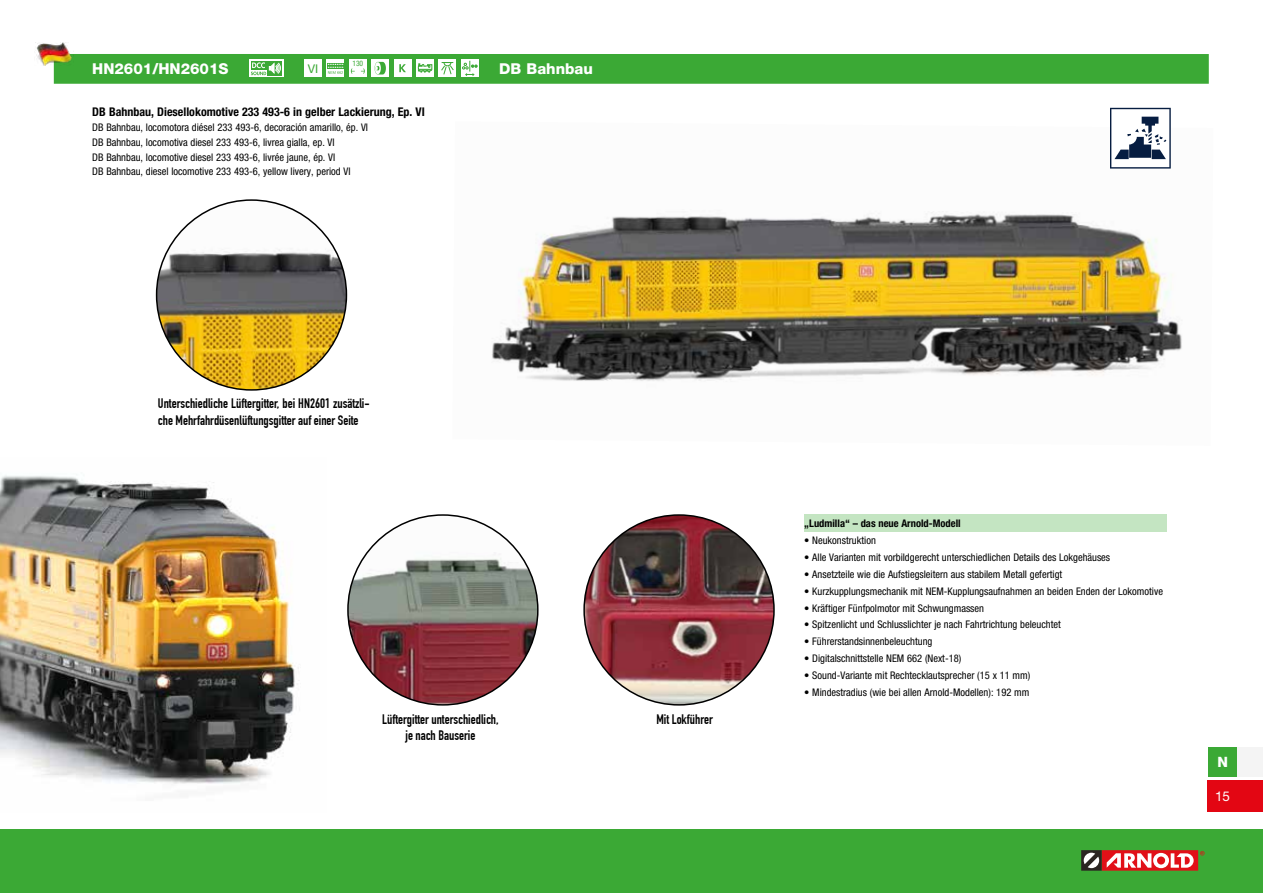
<style>
.page{position:relative;width:1263px;height:893px;background:#fff}
.page>*{position:absolute;margin:0;border:0;box-sizing:border-box;transform-origin:0 0}
.t1{font:800 15px "Helvetica Neue LT Std";color:#fff}
.t2{font:800 14.25px "Helvetica Neue LT Std";color:#fff}
.t3{font:700 13.5px/16.2px "DIN Condensed";color:#000}
.t4{font:13.5px "Helvetica Neue LT Std";color:#fff}
.t5{font:700 condensed 12px "Helvetica Neue LT Std";color:#000}
.t6{font:12px "Helvetica Neue LT Std";color:#3ba935}
.t7{font:condensed 10.5px/14.7px "Helvetica Neue LT Std";color:#000}
.t8{font:700 condensed 10.5px "Helvetica Neue LT Std";color:#000}
.t9{font:condensed 7.5px "Helvetica Neue LT Std";color:#3ba935}
</style>
<div class="page">
<div style="left:1208px;top:747px;width:29px;height:30px;background:#3ba935"></div>
<div style="left:1237px;top:747px;width:26px;height:30px;background:#f4f4f4"></div>
<img style="left:492px;top:211px;width:690px;height:170px">
<div style="left:804px;top:514px;width:363px;height:17px;background:#c4e5c2"></div>
<img style="left:157px;top:200px;width:189px;height:190px;border-radius:95px">
<img style="left:348px;top:515px;width:190px;height:190px;border-radius:95px">
<img style="left:584px;top:515px;width:190px;height:190px;border-radius:95px">
<img style="left:0;top:475px;width:295px;height:309px">
<div style="left:54px;top:54px;width:1155px;height:30px;background:#3ba935"></div>
<div style="left:0;top:829px;width:1263px;height:64px;background:#3ba935"></div>
<div style="left:1102px;top:850px;width:96px;height:21px;background:#e11018"></div>
<svg style="left:1200px;top:851px;width:4px;height:4px"></svg>
<svg style="left:1081px;top:850px;width:112px;height:21px"></svg>
<div style="left:1208px;top:780px;width:55px;height:32px;background:#e30613"></div>
<svg style="left:249px;top:60px;width:35px;height:17px"></svg>
<div style="left:251px;top:61px;width:15px;height:9px;background:#3ba935"></div>
<div style="left:268px;top:61px;width:14px;height:14px;background:#3ba935"></div>
<svg style="left:251px;top:62px;width:30px;height:13px"></svg>
<div style="left:304px;top:60px;width:18px;height:17px;background:#fff"></div>
<div style="left:327px;top:60px;width:17px;height:17px;background:#fff"></div>
<hr style="left:327px;top:63px;width:17px;height:3px;background:#3ba935">
<hr style="left:327px;top:66px;width:17px;height:3px;background:#3ba935">
<svg style="left:328px;top:64px;width:15px;height:10px"></svg>
<div style="left:349px;top:60px;width:17px;height:17px;background:#fff"></div>
<svg style="left:351px;top:69px;width:4px;height:5px"></svg>
<svg style="left:361px;top:69px;width:4px;height:5px"></svg>
<div style="left:372px;top:60px;width:17px;height:17px;background:#fff"></div>
<svg style="left:375px;top:62px;width:11px;height:13px"></svg>
<div style="left:394px;top:60px;width:17px;height:17px;background:#fff"></div>
<svg style="left:399px;top:64px;width:7px;height:8px"></svg>
<div style="left:416px;top:60px;width:18px;height:17px;background:#fff"></div>
<svg style="left:418px;top:64px;width:14px;height:9px"></svg>
<div style="left:439px;top:60px;width:17px;height:17px;background:#fff"></div>
<svg style="left:441px;top:62px;width:13px;height:13px"></svg>
<div style="left:461px;top:60px;width:17px;height:17px;background:#fff"></div>
<svg style="left:462px;top:61px;width:15px;height:15px"></svg>
<svg style="left:1110px;top:108px;width:61px;height:61px"></svg>
<img style="left:35px;top:42px;width:39px;height:24px">
<p class="t1" style="left:92px;top:59px;width:138px">HN2601/HN2601S</p>
<p class="t6" style="left:308px;top:62px;width:12px">VI</p>
<p class="t9" style="left:352px;top:59px;width:12px">130</p>
<p class="t1" style="left:499px;top:59px;width:95px">DB Bahnbau</p>
<p class="t5" style="left:92px;top:105px;width:334px">DB Bahnbau, Diesellokomotive 233 493-6 in gelber Lackierung, Ep. VI</p>
<p class="t7" style="left:92px;top:120px;width:277px">DB Bahnbau, locomotora diésel 233 493-6, decoración amarillo, ép. VI DB Bahnbau, locomotiva diesel 233 493-6, livrea gialla, ep. VI<br>DB Bahnbau, locomotive diesel 233 493-6, livrée jaune, ép. VI<br>DB Bahnbau, diesel locomotive 233 493-6, yellow livery, period VI</p>
<p class="t3" style="left:158px;top:396px;width:213px">Unterschiedliche Lüftergitter, bei HN2601 zusätzli&shy;che Mehrfahrdüsenlüftungsgitter auf einer Seite</p>
<p class="t3" style="left:382px;top:711px;width:118px;text-align:center">Lüftergitter unterschiedlich, je nach Bauserie</p>
<p class="t3" style="left:656px;top:711px;width:58px">Mit Lokführer</p>
<p class="t8" style="left:804px;top:517px;width:158px">„Ludmilla“ – das neue Arnold-Modell</p>
<p class="t7" style="left:804px;top:533px;width:73px">• Neukonstruktion</p>
<p class="t7" style="left:804px;top:550px;width:307px">• Alle Varianten mit vorbildgerecht unterschiedlichen Details des Lokgehäuses</p>
<p class="t7" style="left:804px;top:567px;width:259px">• Ansetzteile wie die Aufstiegsleitern aus stabilem Metall gefertigt</p>
<p class="t7" style="left:804px;top:584px;width:360px">• Kurzkupplungsmechanik mit NEM-Kupplungsaufnahmen an beiden Enden der Lokomotive</p>
<p class="t7" style="left:804px;top:600px;width:181px">• Kräftiger Fünfpolmotor mit Schwungmassen</p>
<p class="t7" style="left:804px;top:617px;width:258px">• Spitzenlicht und Schlusslichter je nach Fahrtrichtung beleuchtet</p>
<p class="t7" style="left:804px;top:634px;width:130px">• Führerstandsinnenbeleuchtung</p>
<p class="t7" style="left:804px;top:651px;width:159px">• Digitalschnittstelle NEM 662 (Next-18)</p>
<p class="t7" style="left:804px;top:668px;width:227px">• Sound-Variante mit Rechtecklautsprecher (15 x 11 mm)</p>
<p class="t7" style="left:804px;top:685px;width:227px">• Mindestradius (wie bei allen Arnold-Modellen): 192 mm</p>
<h2 class="t2" style="left:1217px;top:753px;width:12px">N</h2>
<p class="t4" style="left:1215px;top:788px;width:16px">15</p>
</div>
